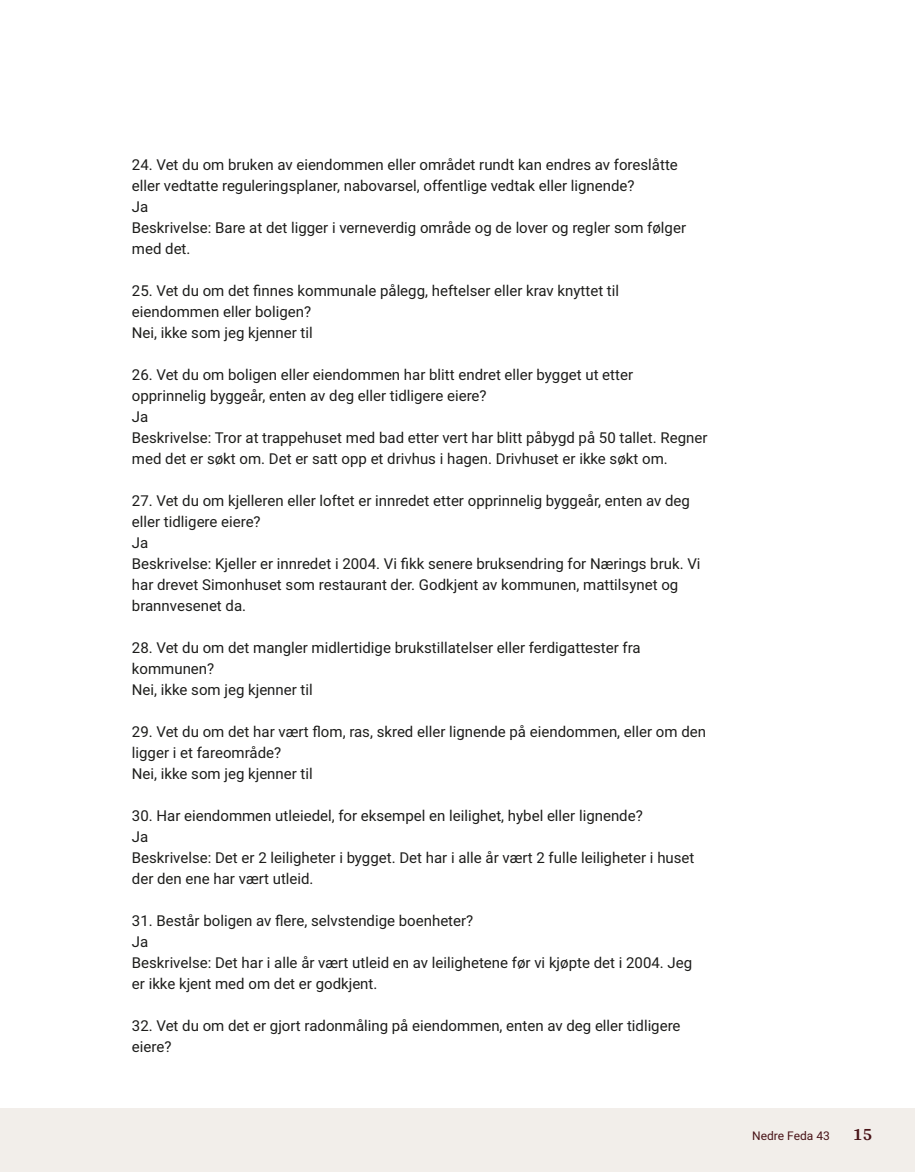
<style>
.page{position:relative;width:915px;height:1172px;background:#fff}
.page>*{position:absolute;margin:0;border:0;box-sizing:border-box;transform-origin:0 0}
.t1{font:700 18px "Arya";color:#481317}
.t2{font:15px/21px "Roboto Vitec";color:#1d1d1b}
.t3{font:12px "Roboto Vitec";color:#481317}
</style>
<div class="page">
<div style="left:0;top:1108px;width:914px;height:64px;background:#f2eeea"></div>
<p class="t2" style="left:132px;top:153px;width:555px">24. Vet du om bruken av eiendommen eller området rundt kan endres av foreslåtte eller vedtatte reguleringsplaner, nabovarsel, offentlige vedtak eller lignende?<br>Ja<br>Beskrivelse: Bare at det ligger i verneverdig område og de lover og regler som følger med det.</p>
<p class="t2" style="left:132px;top:279px;width:488px">25. Vet du om det finnes kommunale pålegg, heftelser eller krav knyttet til eiendommen eller boligen?<br>Nei, ikke som jeg kjenner til</p>
<p class="t2" style="left:132px;top:363px;width:576px">26. Vet du om boligen eller eiendommen har blitt endret eller bygget ut etter opprinnelig byggeår, enten av deg eller tidligere eiere?<br>Ja<br>Beskrivelse: Tror at trappehuset med bad etter vert har blitt påbygd på 50 tallet. Regner med det er søkt om. Det er satt opp et drivhus i hagen. Drivhuset er ikke søkt om.</p>
<p class="t2" style="left:132px;top:489px;width:570px">27. Vet du om kjelleren eller loftet er innredet etter opprinnelig byggeår, enten av deg eller tidligere eiere?<br>Ja<br>Beskrivelse: Kjeller er innredet i 2004. Vi fikk senere bruksendring for Nærings bruk. Vi har drevet Simonhuset som restaurant der. Godkjent av kommunen, mattilsynet og brannvesenet da.</p>
<p class="t2" style="left:132px;top:636px;width:510px">28. Vet du om det mangler midlertidige brukstillatelser eller ferdigattester fra kommunen?<br>Nei, ikke som jeg kjenner til</p>
<p class="t2" style="left:132px;top:720px;width:575px">29. Vet du om det har vært flom, ras, skred eller lignende på eiendommen, eller om den ligger i et fareområde?<br>Nei, ikke som jeg kjenner til</p>
<p class="t2" style="left:132px;top:804px;width:564px">30. Har eiendommen utleiedel, for eksempel en leilighet, hybel eller lignende?<br>Ja<br>Beskrivelse: Det er 2 leiligheter i bygget. Det har i alle år vært 2 fulle leiligheter i huset der den ene har vært utleid.</p>
<p class="t2" style="left:132px;top:909px;width:561px">31. Består boligen av flere, selvstendige boenheter?<br>Ja<br>Beskrivelse: Det har i alle år vært utleid en av leilighetene før vi kjøpte det i 2004. Jeg er ikke kjent med om det er godkjent.</p>
<p class="t2" style="left:132px;top:1014px;width:550px">32. Vet du om det er gjort radonmåling på eiendommen, enten av deg eller tidligere eiere?</p>
<p class="t3" style="left:752px;top:1127px;width:79px">Nedre Feda 43</p>
<p class="t1" style="left:852px;top:1123px;width:21px">15</p>
</div>
